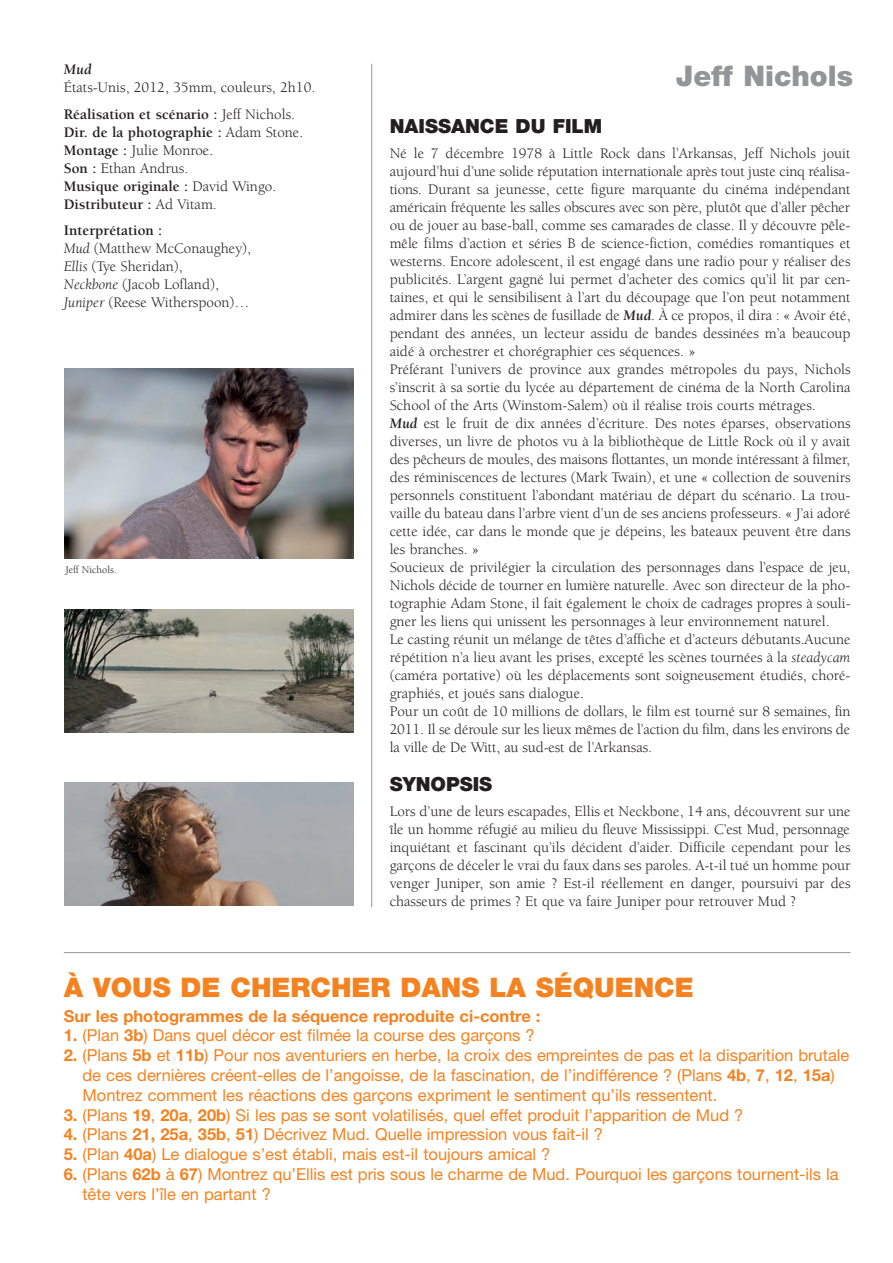
<style>
.page{position:relative;width:893px;height:1263px;background:#fff}
.page>*{position:absolute;margin:0;border:0;box-sizing:border-box;transform-origin:0 0}
.t1{font:900 28.5px "Helvetica Neue";color:#939598}
.t2{font:900 27px "Helvetica Neue";color:#f58220}
.t3{font:900 19.5px "Helvetica Neue";color:#231f20}
.t4{font:16.5px/19.8px "Helvetica Neue";color:#f58220}
.t5{font:700 16.5px "Helvetica Neue";color:#f58220}
.t6{font:15px/18px "Berkeley";color:#231f20}
.t7{font:700 15px/18px "Berkeley";color:#231f20}
.t8{font:italic 700 15px "Berkeley";color:#231f20}
.t9{font:10.5px "Berkeley";color:#231f20}
.s1{font-weight:700}
.s2{font-weight:400}
.s3{font-style:italic}
.s4{font-weight:700;font-style:italic}
</style>
<div class="page">
<hr style="left:371px;top:64px;width:1px;height:843px;background:#939598">
<hr style="left:64px;top:952px;width:786px;height:1px;background:#939598">
<img style="left:65px;top:369px;width:289px;height:190px">
<img style="left:65px;top:609px;width:289px;height:123px">
<img style="left:65px;top:782px;width:289px;height:123px">
<p class="t8" style="left:64px;top:64px;width:29px">Mud</p>
<p class="t6" style="left:64px;top:76px;width:253px;line-height:26.5px">États-Unis, 2012, 35mm, couleurs, 2h10.<br><span class="s1">Réalisation et scénario :</span> Jeff Nichols.</p>
<p class="t7" style="left:64px;top:124px;width:241px">Dir. de la photographie : <span class="s2">Adam Stone.<br></span>Montage : <span class="s2">Julie Monroe.<br></span>Son : <span class="s2">Ethan Andrus.<br></span>Musique originale : <span class="s2">David Wingo.<br></span>Distributeur : <span class="s2">Ad Vitam.</span></p>
<p class="t6" style="left:64px;top:223px;width:189px"><span class="s1">Interprétation :<br></span><span class="s3">Mud</span> (Matthew McConaughey),<br><span class="s3">Ellis</span> (Tye Sheridan),<br><span class="s3">Neckbone</span> (Jacob Lofland),<br><span class="s3">Juniper</span> (Reese Witherspoon)…</p>
<p class="t9" style="left:65px;top:566px;width:53px">Jeff Nichols.</p>
<h1 class="t1" style="left:676px;top:65px;width:179px">Jeff Nichols</h1>
<h3 class="t3" style="left:390px;top:119px;width:214px">NAISSANCE DU FILM</h3>
<p class="t6" style="left:390px;top:145px;width:462px">Né le 7 décembre 1978 à Little Rock dans l’Arkansas, Jeff Nichols jouit aujourd’hui d’une solide réputation internationale après tout juste cinq réalisa&shy;tions. Durant sa jeunesse, cette figure marquante du cinéma indépendant américain fréquente les salles obscures avec son père, plutôt que d’aller pêcher ou de jouer au base-ball, comme ses camarades de classe. Il y découvre pêle&shy;mêle films d’action et séries B de science-fiction, comédies romantiques et westerns. Encore adolescent, il est engagé dans une radio pour y réaliser des publicités. L’argent gagné lui permet d’acheter des comics qu’il lit par cen&shy;taines, et qui le sensibilisent à l’art du découpage que l’on peut notamment admirer dans les scènes de fusillade de <span class="s4">Mud</span>. À ce propos, il dira : « Avoir été, pendant des années, un lecteur assidu de bandes dessinées m’a beaucoup aidé à orchestrer et chorégraphier ces séquences. »<br>Préférant l’univers de province aux grandes métropoles du pays, Nichols s’inscrit à sa sortie du lycée au département de cinéma de la North Carolina School of the Arts (Winstom-Salem) où il réalise trois courts métrages.<br><span class="s4">Mud</span> est le fruit de dix années d’écriture. Des notes éparses, observations diverses, un livre de photos vu à la bibliothèque de Little Rock où il y avait des pêcheurs de moules, des maisons flottantes, un monde intéressant à filmer, des réminiscences de lectures (Mark Twain), et une « collection de souvenirs personnels constituent l’abondant matériau de départ du scénario. La trou&shy;vaille du bateau dans l’arbre vient d’un de ses anciens professeurs. « J’ai adoré cette idée, car dans le monde que je dépeins, les bateaux peuvent être dans les branches. »<br>Soucieux de privilégier la circulation des personnages dans l’espace de jeu, Nichols décide de tourner en lumière naturelle. Avec son directeur de la pho&shy;tographie Adam Stone, il fait également le choix de cadrages propres à souli&shy;gner les liens qui unissent les personnages à leur environnement naturel.<br>Le casting réunit un mélange de têtes d’affiche et d’acteurs débutants.Aucune répétition n’a lieu avant les prises, excepté les scènes tournées à la <span class="s3">steadycam </span>(caméra portative) où les déplacements sont soigneusement étudiés, choré&shy;graphiés, et joués sans dialogue.<br>Pour un coût de 10 millions de dollars, le film est tourné sur 8 semaines, fin 2011. Il se déroule sur les lieux mêmes de l’action du film, dans les environs de la ville de De Witt, au sud-est de l’Arkansas.</p>
<h3 class="t3" style="left:390px;top:777px;width:104px">SYNOPSIS</h3>
<p class="t6" style="left:390px;top:803px;width:462px;text-align:justify">Lors d’une de leurs escapades, Ellis et Neckbone, 14 ans, découvrent sur une île un homme réfugié au milieu du fleuve Mississippi. C’est Mud, personnage inquiétant et fascinant qu’ils décident d’aider. Difficile cependant pour les garçons de déceler le vrai du faux dans ses paroles. A-t-il tué un homme pour venger Juniper, son amie ? Est-il réellement en danger, poursuivi par des chasseurs de primes ? Et que va faire Juniper pour retrouver Mud ?</p>
<h2 class="t2" style="left:64px;top:977px;width:631px">À VOUS DE CHERCHER DANS LA SÉQUENCE</h2>
<p class="t5" style="left:64px;top:1010px;width:478px">Sur les photogrammes de la séquence reproduite ci-contre :</p>
<p class="t4" style="left:64px;top:1027px;width:472px"><span class="s1">1.</span> (Plan <span class="s1">3b</span>) Dans quel décor est filmée la course des garçons ?</p>
<p class="t4" style="left:83px;top:1047px;width:768px;text-indent:-19px"><span class="s1">2.</span> (Plans <span class="s1">5b</span> et <span class="s1">11b</span>) Pour nos aventuriers en herbe, la croix des empreintes de pas et la disparition brutale de ces dernières créent-elles de l’angoisse, de la fascination, de l’indifférence ? (Plans <span class="s1">4b</span>, <span class="s1">7</span>, <span class="s1">12</span>, <span class="s1">15a</span>)<br>Montrez comment les réactions des garçons expriment le sentiment qu’ils ressentent.</p>
<p class="t4" style="left:64px;top:1106px;width:681px"><span class="s1">3.</span> (Plans <span class="s1">19</span>, <span class="s1">20a</span>, <span class="s1">20b</span>) Si les pas se sont volatilisés, quel effet produit l’apparition de Mud ?</p>
<p class="t4" style="left:64px;top:1126px;width:541px"><span class="s1">4.</span> (Plans <span class="s1">21, 25a</span>, <span class="s1">35b</span>, <span class="s1">51</span>) Décrivez Mud. Quelle impression vous fait-il ?</p>
<p class="t4" style="left:64px;top:1146px;width:488px"><span class="s1">5.</span> (Plan <span class="s1">40a</span>) Le dialogue s’est établi, mais est-il toujours amical ?</p>
<p class="t4" style="left:82px;top:1166px;width:758px;text-indent:-19px"><span class="s1">6.</span> (Plans <span class="s1">62b</span> à <span class="s1">67</span>) Montrez qu’Ellis est pris sous le charme de Mud. Pourquoi les garçons tournent-ils la tête vers l’île en partant ?</p>
</div>
